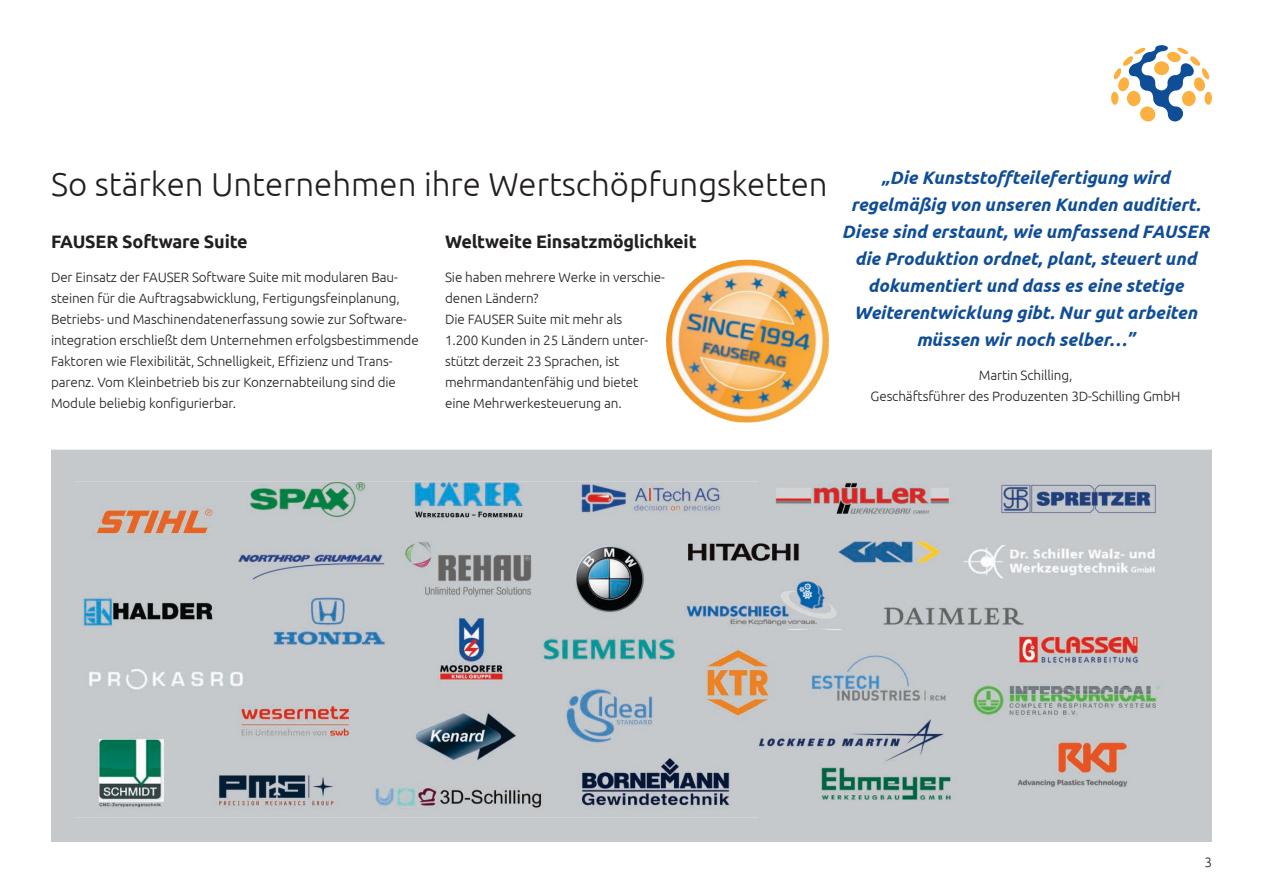
<style>
.page{position:relative;width:1263px;height:893px;background:#fff}
.page>*{position:absolute;margin:0;border:0;box-sizing:border-box;transform-origin:0 0}
.t1{font:300 33px "Ubuntu";color:#231f20}
.t2{font:italic 700 18px/27px "Ubuntu";color:#0f4d96;text-align:center}
.t3{font:700 18px "Ubuntu";letter-spacing:-.01em;color:#231f20}
.t4{font:300 13.5px/21px "Ubuntu";letter-spacing:-.01em;color:#231f20}
</style>
<div class="page">
<svg style="left:1111px;top:45px;width:101px;height:77px"></svg>
<img style="left:666px;top:260px;width:163px;height:163px">
<div style="left:51px;top:450px;width:1161px;height:392px;background:#c5c9cc"></div>
<img style="left:75px;top:482px;width:1105px;height:335px">
<h1 class="t1" style="left:51px;top:164px;width:778px">So stärken Unternehmen ihre Wertschöpfungsketten</h1>
<p class="t2" style="left:842px;top:164px;width:369px">„Die Kunststoffteilefertigung wird regelmäßig von unseren Kunden auditiert.<br>Diese sind erstaunt, wie umfassend FAUSER die Produktion ordnet, plant, steuert und dokumentiert und dass es eine stetige Weiterentwicklung gibt. Nur gut arbeiten müssen wir noch selber…”</p>
<p class="t4" style="left:871px;top:364px;width:311px;text-align:center">Martin Schilling,<br>Geschäftsführer des Produzenten 3D-Schilling GmbH</p>
<h2 class="t3" style="left:51px;top:231px;width:198px">FAUSER Software Suite</h2>
<p class="t4" style="left:51px;top:266px;width:369px">Der Einsatz der FAUSER Software Suite mit modularen Bau&shy;steinen für die Auftragsabwicklung, Fertigungsfeinplanung, Betriebs- und Maschinendatenerfassung sowie zur Software&shy;integration erschließt dem Unternehmen erfolgsbestimmende Faktoren wie Flexibilität, Schnelligkeit, Effizienz und Trans&shy;parenz. Vom Kleinbetrieb bis zur Konzernabteilung sind die Module beliebig konfigurierbar.</p>
<h2 class="t3" style="left:445px;top:231px;width:253px">Weltweite Einsatzmöglichkeit</h2>
<p class="t4" style="left:445px;top:266px;width:221px">Sie haben mehrere Werke in verschie&shy;denen Ländern?<br>Die FAUSER Suite mit mehr als<br>1.200 Kunden in 25 Ländern unter&shy;stützt derzeit 23 Sprachen, ist mehrmandantenfähig und bietet eine Mehrwerkesteuerung an.</p>
<p class="t4" style="left:1204px;top:851px;width:9px">3</p>
</div>
